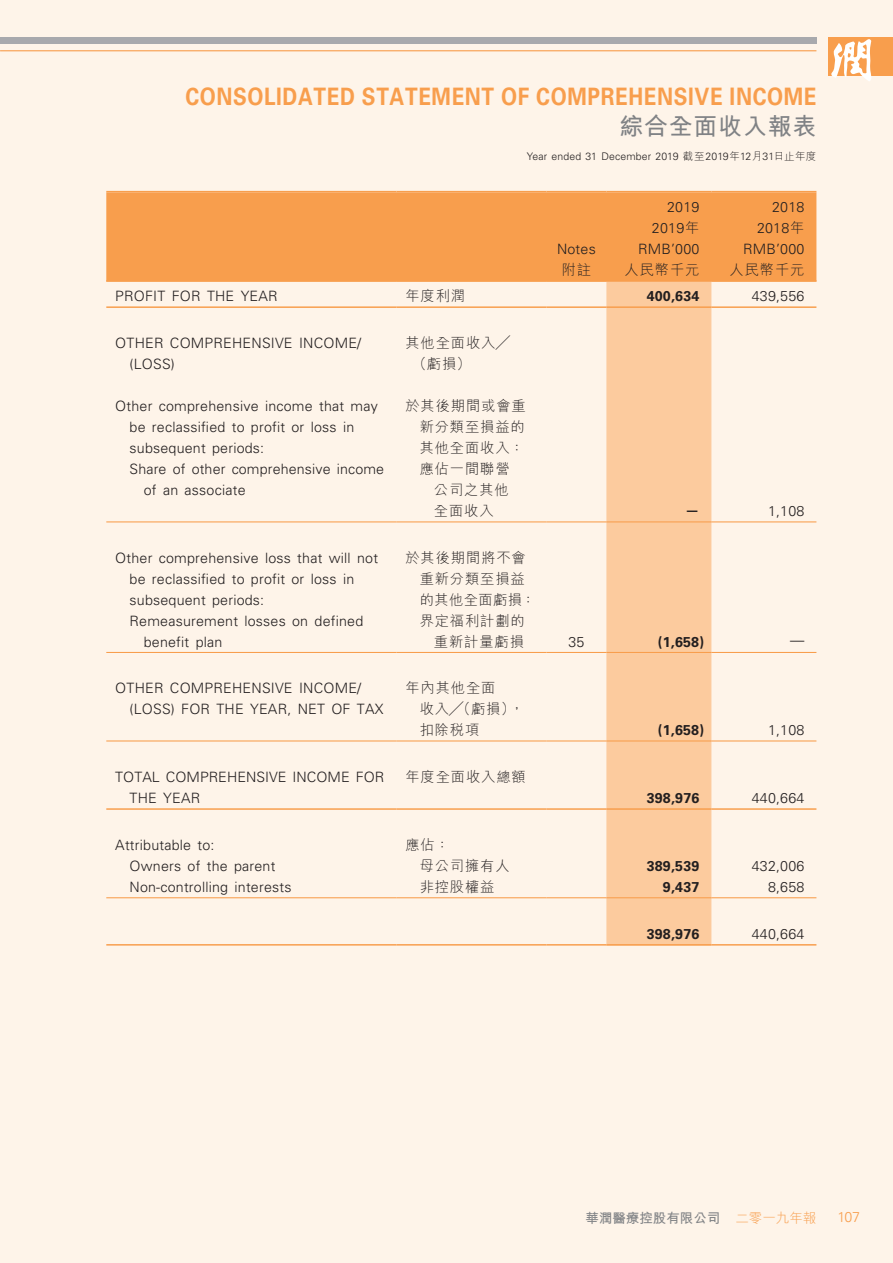
<style>
.page{position:relative;width:893px;height:1263px;background:#fef4e9}
.page>*{position:absolute;margin:0;border:0;box-sizing:border-box;transform-origin:0 0}
.t1{font:700 24px "Univers LT Std";letter-spacing:.03em;color:#f89e4d;scale:.86 1}
.t2{font:700 24px "M Hei HK";letter-spacing:.03em;color:#808285}
._15_Table_Stub{font:300 14.25px/21px "Univers LT Std";letter-spacing:.015em;color:#231f20}
._15_Table_Stub-2{font:300 14.25px/21px "M Hei HK";letter-spacing:.065em;color:#231f20}
._01_Body_Text{font:300 14.25px "Univers LT Std";letter-spacing:.015em;color:#231f20}
._01_Body_Text-2{font:700 14.25px "Univers LT Std";letter-spacing:.015em;color:#231f20}
._01_Body_Text-3{font:300 14.25px "M Hei HK";letter-spacing:.065em;color:#231f20}
.t3{font:300 14.25px "Univers LT Std";color:#f89e4d}
.t4{font:700 13.5px "M Hei HK";color:#808285}
.t5{font:300 10.5px "Univers LT Std";letter-spacing:.005em;color:#231f20}
.s1{font-family:"M Hei HK"}
.s2{font-weight:300;color:#f89e4d}
</style>
<div class="page">
<div style="left:0;top:37px;width:816px;height:7px;background:#a8a9ad"></div>
<div style="left:828px;top:37px;width:65px;height:39px;background:#f89e4d"></div>
<svg style="left:831px;top:39px;width:41px;height:42px"></svg>
<hr style="left:0;top:50px;width:816px;height:1px;background:#f89e4d">
<div style="left:106px;top:192px;width:710px;height:88px;background:#f89e4d"></div>
<div style="left:606px;top:282px;width:105px;height:662px;background:#fccb9e"></div>
<hr style="left:106px;top:191px;width:290px;height:1px;background:#f89e4d">
<hr style="left:396px;top:191px;width:150px;height:1px;background:#f89e4d">
<hr style="left:546px;top:191px;width:60px;height:1px;background:#f89e4d">
<hr style="left:606px;top:191px;width:105px;height:1px;background:#f89e4d">
<hr style="left:711px;top:191px;width:105px;height:1px;background:#f89e4d">
<hr style="left:106px;top:280px;width:290px;height:2px;background:#f89e4d">
<hr style="left:396px;top:280px;width:150px;height:2px;background:#f89e4d">
<hr style="left:546px;top:280px;width:60px;height:2px;background:#f89e4d">
<hr style="left:606px;top:280px;width:105px;height:2px;background:#f89e4d">
<hr style="left:711px;top:280px;width:105px;height:2px;background:#f89e4d">
<hr style="left:106px;top:306px;width:290px;height:2px;background:#f89e4d">
<hr style="left:396px;top:306px;width:150px;height:2px;background:#f89e4d">
<hr style="left:546px;top:306px;width:60px;height:2px;background:#f89e4d">
<hr style="left:606px;top:306px;width:105px;height:2px;background:#f89e4d">
<hr style="left:711px;top:306px;width:105px;height:2px;background:#f89e4d">
<hr style="left:106px;top:521px;width:290px;height:1px;background:#f89e4d">
<hr style="left:396px;top:521px;width:150px;height:1px;background:#f89e4d">
<hr style="left:546px;top:521px;width:60px;height:1px;background:#f89e4d">
<hr style="left:606px;top:521px;width:105px;height:1px;background:#f89e4d">
<hr style="left:711px;top:521px;width:105px;height:1px;background:#f89e4d">
<hr style="left:106px;top:652px;width:290px;height:1px;background:#f89e4d">
<hr style="left:396px;top:652px;width:150px;height:1px;background:#f89e4d">
<hr style="left:546px;top:652px;width:60px;height:1px;background:#f89e4d">
<hr style="left:606px;top:652px;width:105px;height:1px;background:#f89e4d">
<hr style="left:711px;top:652px;width:105px;height:1px;background:#f89e4d">
<hr style="left:106px;top:740px;width:290px;height:1px;background:#f89e4d">
<hr style="left:396px;top:740px;width:150px;height:1px;background:#f89e4d">
<hr style="left:546px;top:740px;width:60px;height:1px;background:#f89e4d">
<hr style="left:606px;top:740px;width:105px;height:1px;background:#f89e4d">
<hr style="left:711px;top:740px;width:105px;height:1px;background:#f89e4d">
<hr style="left:106px;top:808px;width:290px;height:2px;background:#f89e4d">
<hr style="left:396px;top:808px;width:150px;height:2px;background:#f89e4d">
<hr style="left:546px;top:808px;width:60px;height:2px;background:#f89e4d">
<hr style="left:606px;top:808px;width:105px;height:2px;background:#f89e4d">
<hr style="left:711px;top:808px;width:105px;height:2px;background:#f89e4d">
<hr style="left:106px;top:897px;width:290px;height:1px;background:#f89e4d">
<hr style="left:396px;top:897px;width:150px;height:1px;background:#f89e4d">
<hr style="left:546px;top:897px;width:60px;height:1px;background:#f89e4d">
<hr style="left:606px;top:897px;width:105px;height:1px;background:#f89e4d">
<hr style="left:711px;top:897px;width:105px;height:1px;background:#f89e4d">
<hr style="left:106px;top:944px;width:290px;height:1px;background:#f89e4d">
<hr style="left:396px;top:944px;width:150px;height:1px;background:#f89e4d">
<hr style="left:546px;top:944px;width:60px;height:1px;background:#f89e4d">
<hr style="left:606px;top:944px;width:105px;height:1px;background:#f89e4d">
<hr style="left:711px;top:944px;width:105px;height:1px;background:#f89e4d">
<h1 class="t1" style="left:185px;top:83px;width:735px">CONSOLIDATED STATEMENT OF COMPREHENSIVE INCOME</h1>
<h1 class="t2" style="left:619px;top:109px;width:199px">綜合全面收入報表</h1>
<p class="t5" style="left:527px;top:150px;width:291px">Year ended 31 December 2019 <span class="s1">截至</span>2019<span class="s1">年</span>12<span class="s1">月</span>31<span class="s1">日止年度</span></p>
<p class="_01_Body_Text" style="left:667px;top:198px;width:34px">2019</p>
<p class="_01_Body_Text" style="left:772px;top:198px;width:34px">2018</p>
<p class="_01_Body_Text" style="left:652px;top:219px;width:49px">2019<span class="s1">年</span></p>
<p class="_01_Body_Text" style="left:757px;top:219px;width:49px">2018<span class="s1">年</span></p>
<p class="_01_Body_Text" style="left:557px;top:240px;width:40px">Notes</p>
<p class="_01_Body_Text" style="left:638px;top:240px;width:63px">RMB’000</p>
<p class="_01_Body_Text" style="left:743px;top:240px;width:63px">RMB’000</p>
<p class="_01_Body_Text-3" style="left:562px;top:259px;width:31px">附註</p>
<p class="_01_Body_Text-3" style="left:624px;top:259px;width:76px">人民幣千元</p>
<p class="_01_Body_Text-3" style="left:729px;top:259px;width:76px">人民幣千元</p>
<p class="_15_Table_Stub" style="left:115px;top:285px;width:164px">PROFIT FOR THE YEAR</p>
<p class="_15_Table_Stub-2" style="left:405px;top:285px;width:61px">年度利潤</p>
<p class="_01_Body_Text-2" style="left:647px;top:287px;width:54px">400,634</p>
<p class="_01_Body_Text" style="left:752px;top:287px;width:54px">439,556</p>
<p class="_15_Table_Stub" style="left:130px;top:333px;width:233px;text-indent:-14px">OTHER COMPREHENSIVE INCOME/ (LOSS)</p>
<p class="_15_Table_Stub-2" style="left:413px;top:332px;width:99px;text-indent:-7px">其他全面收入╱（虧損）</p>
<p class="_15_Table_Stub" style="left:130px;top:396px;width:250px;text-indent:-14px">Other comprehensive income that may be reclassified to profit or loss in subsequent periods:</p>
<p class="_15_Table_Stub-2" style="left:420px;top:395px;width:108px;text-align:justify;text-indent:-14px">於其後期間或會重新分類至損益的其他全面收入：</p>
<p class="_15_Table_Stub" style="left:144px;top:459px;width:242px;text-indent:-14px">Share of other comprehensive income of an associate</p>
<p class="_15_Table_Stub-2" style="left:434px;top:458px;width:77px;text-align:justify;text-indent:-14px">應佔一間聯營公司之其他全面收入</p>
<p class="_01_Body_Text-2" style="left:685px;top:501px;width:16px">—</p>
<p class="_01_Body_Text" style="left:768px;top:502px;width:38px">1,108</p>
<p class="_15_Table_Stub" style="left:130px;top:547px;width:250px;text-indent:-14px">Other comprehensive loss that will not be reclassified to profit or loss in subsequent periods:</p>
<p class="_15_Table_Stub-2" style="left:420px;top:546px;width:117px;text-indent:-14px">於其後期間將不會重新分類至損益的其他全面虧損：</p>
<p class="_15_Table_Stub" style="left:144px;top:610px;width:221px;text-indent:-14px">Remeasurement losses on defined benefit plan</p>
<p class="_15_Table_Stub-2" style="left:420px;top:609px;width:107px;text-align:right">界定福利計劃的重新計量虧損</p>
<p class="_15_Table_Stub" style="left:130px;top:678px;width:255px;text-indent:-14px">OTHER COMPREHENSIVE INCOME/ (LOSS) FOR THE YEAR, NET OF TAX</p>
<p class="_15_Table_Stub-2" style="left:420px;top:677px;width:106px;text-indent:-14px">年內其他全面<br>收入╱（虧損），扣除稅項</p>
<p class="_15_Table_Stub" style="left:130px;top:766px;width:256px;text-indent:-14px">TOTAL COMPREHENSIVE INCOME FOR<br>THE YEAR</p>
<p class="_15_Table_Stub-2" style="left:405px;top:765px;width:122px">年度全面收入總額</p>
<p class="_01_Body_Text" style="left:568px;top:633px;width:18px">35</p>
<p class="_01_Body_Text-2" style="left:658px;top:633px;width:48px">(1,658)</p>
<p class="_01_Body_Text" style="left:790px;top:632px;width:16px">—</p>
<p class="_01_Body_Text-2" style="left:658px;top:722px;width:48px">(1,658)</p>
<p class="_01_Body_Text" style="left:768px;top:721px;width:38px">1,108</p>
<p class="_01_Body_Text-2" style="left:647px;top:789px;width:54px">398,976</p>
<p class="_01_Body_Text" style="left:752px;top:789px;width:54px">440,664</p>
<p class="_15_Table_Stub" style="left:115px;top:834px;width:101px">Attributable to:</p>
<p class="_15_Table_Stub-2" style="left:405px;top:834px;width:45px">應佔：</p>
<p class="_15_Table_Stub" style="left:130px;top:855px;width:147px">Owners of the parent</p>
<p class="_15_Table_Stub-2" style="left:420px;top:855px;width:92px">母公司擁有人</p>
<p class="_01_Body_Text-2" style="left:647px;top:858px;width:54px">389,539</p>
<p class="_01_Body_Text" style="left:752px;top:857px;width:54px">432,006</p>
<p class="_15_Table_Stub" style="left:130px;top:876px;width:163px">Non-controlling interests</p>
<p class="_15_Table_Stub-2" style="left:420px;top:876px;width:76px">非控股權益</p>
<p class="_01_Body_Text-2" style="left:663px;top:879px;width:38px">9,437</p>
<p class="_01_Body_Text" style="left:768px;top:878px;width:38px">8,658</p>
<p class="_01_Body_Text-2" style="left:647px;top:925px;width:54px">398,976</p>
<p class="_01_Body_Text" style="left:752px;top:925px;width:54px">440,664</p>
<p class="t4" style="left:585px;top:1208px;width:233px">華潤醫療控股有限公司 <span class="s2">二零一九年報</span></p>
<p class="t3" style="left:837px;top:1209px;width:24px">107</p>
</div>
